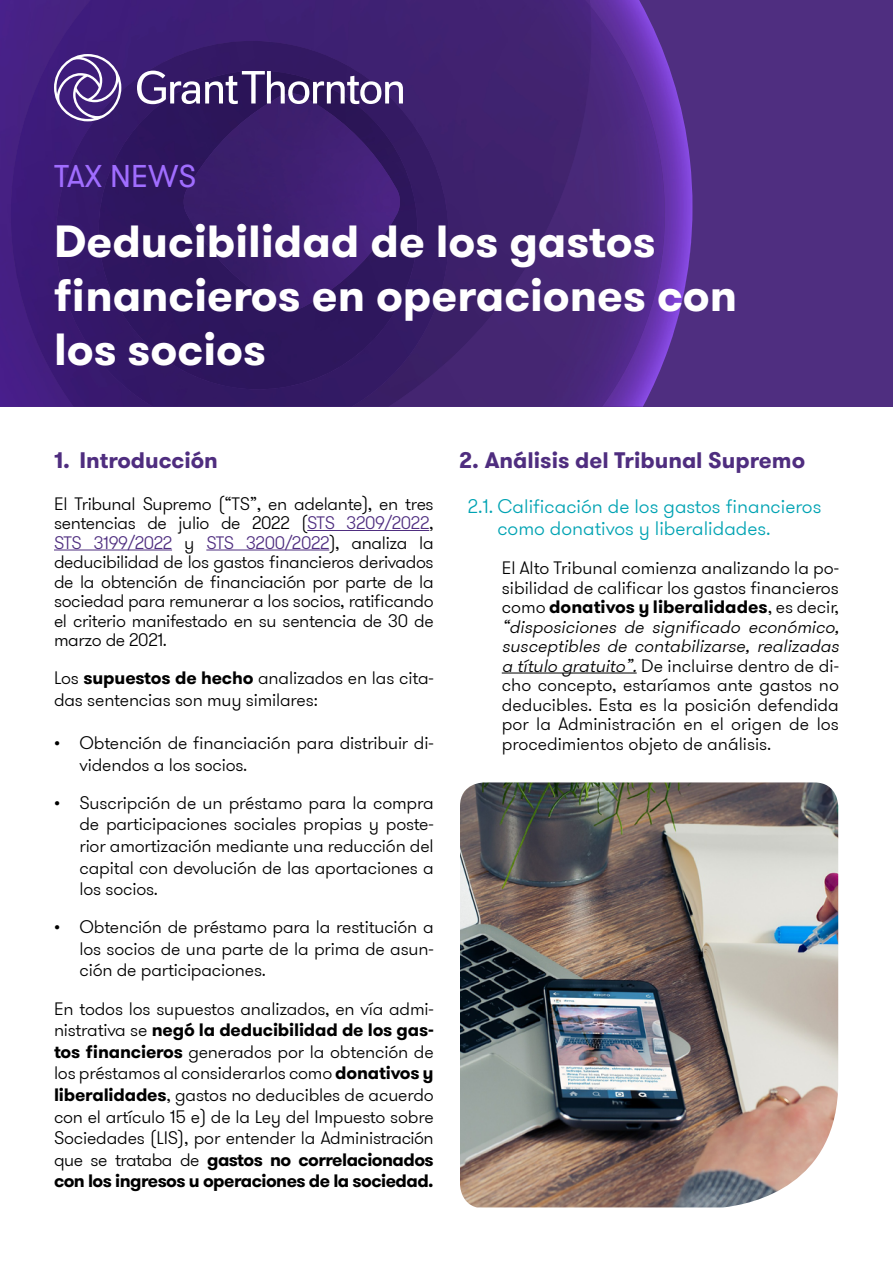
<style>
.page{position:relative;width:893px;height:1263px;background:#fff}
.page>*{position:absolute;margin:0;border:0;box-sizing:border-box;transform-origin:0 0}
.t1{font:700 45px/54px "GT Walsheim Pro";color:#fff}
.t2{font:31.5px "GT Walsheim Pro";color:#a06dff}
.t3{font:700 22.5px "GT Walsheim Pro";color:#4f2d7f}
.t4{font:300 19.5px/22.5px "GT Walsheim Pro";color:#00a3b3}
.t5{font:300 18px/19.5px "GT Walsheim Pro";letter-spacing:-.01em;color:#000;text-align:justify}
.s1{color:#4f2e80}
.s2{font-weight:700}
.s3{font-style:italic}
</style>
<div class="page">
<div style="left:0;top:0;width:893px;height:407px;background:#4f2e80"></div>
<img style="left:599px;top:6px;width:90px;height:401px">
<img style="left:5px;top:0;width:594px;height:407px">
<img style="left:56px;top:41px;width:393px;height:366px">
<img style="left:99px;top:71px;width:318px;height:319px">
<img style="left:184px;top:104px;width:216px;height:206px">
<svg style="left:137px;top:71px;width:266px;height:33px;background:#6f5d8f"></svg>
<svg style="left:54px;top:54px;width:67px;height:67px;background:#6a5197"></svg>
<hr style="left:307px;top:530px;width:122px;height:1px;background:#4f2e80">
<hr style="left:54px;top:549px;width:118px;height:1px;background:#4f2e80">
<hr style="left:206px;top:549px;width:123px;height:1px;background:#4f2e80">
<hr style="left:502px;top:672px;width:135px;height:1px;background:#000">
<img style="left:460px;top:782px;width:378px;height:425px">
<h2 class="t2" style="left:54px;top:157px;width:144px">TAX NEWS</h2>
<h1 class="t1" style="left:54px;top:215px;width:684px">Deducibilidad de los gastos financieros en operaciones con los socios</h1>
<p class="t3" style="left:54px;top:445px;width:165px">1. Introducción</p>
<p class="t5" style="left:54px;top:494px;width:381px">El Tribunal Supremo (“TS”, en adelante), en tres sentencias de julio de 2022 (<span class="s1">STS 3209/2022</span>, <span class="s1">STS 3199/2022</span> y <span class="s1">STS 3200/2022</span>), analiza la deducibilidad de los gastos financieros derivados de la obtención de financiación por parte de la sociedad para remunerar a los socios, ratificando el criterio manifestado en su sentencia de 30 de marzo de 2021.</p>
<p class="t5" style="left:54px;top:668px;width:381px;line-height:21.6px">Los <span class="s2">supuestos de hecho</span> analizados en las cita&shy;das sentencias son muy similares:</p>
<p class="t5" style="left:80px;top:732px;width:356px;line-height:21.6px;text-indent:-26px">• Obtención de financiación para distribuir di&shy;videndos a los socios.</p>
<p class="t5" style="left:80px;top:792px;width:356px;line-height:21.6px;text-indent:-26px">• Suscripción de un préstamo para la compra de participaciones sociales propias y poste&shy;rior amortización mediante una reducción del capital con devolución de las aportaciones a los socios.</p>
<p class="t5" style="left:80px;top:917px;width:356px;line-height:21.6px;text-indent:-26px">• Obtención de préstamo para la restitución a los socios de una parte de la prima de asun&shy;ción de participaciones.</p>
<p class="t5" style="left:54px;top:998px;width:381px;line-height:21.6px">En todos los supuestos analizados, en vía admi&shy;nistrativa se <span class="s2">negó la deducibilidad de los gas&shy;tos financieros</span> generados por la obtención de los préstamos al considerarlos como <span class="s2">donativos y liberalidades</span>, gastos no deducibles de acuerdo con el artículo 15 e) de la Ley del Impuesto sobre Sociedades (LIS), por entender la Administración que se trataba de <span class="s2">gastos no correlacionados con los ingresos u operaciones de la sociedad.</span></p>
<p class="t3" style="left:459px;top:445px;width:347px">2. Análisis del Tribunal Supremo</p>
<p class="t4" style="left:497px;top:495px;width:325px;text-indent:-30px">2.1. Calificación de los gastos financieros como donativos y liberalidades.</p>
<p class="t5" style="left:502px;top:559px;width:343px;text-align:left">El Alto Tribunal comienza analizando la po&shy;sibilidad de calificar los gastos financieros como <span class="s2">donativos y liberalidades</span>, es decir, <span class="s3">“disposiciones de significado económico, susceptibles de contabilizarse, realizadas a título gratuito”.</span>De incluirse dentro de di&shy;cho concepto, estaríamos ante gastos no deducibles. Esta es la posición defendida por la Administración en el origen de los procedimientos objeto de análisis.</p>
</div>
